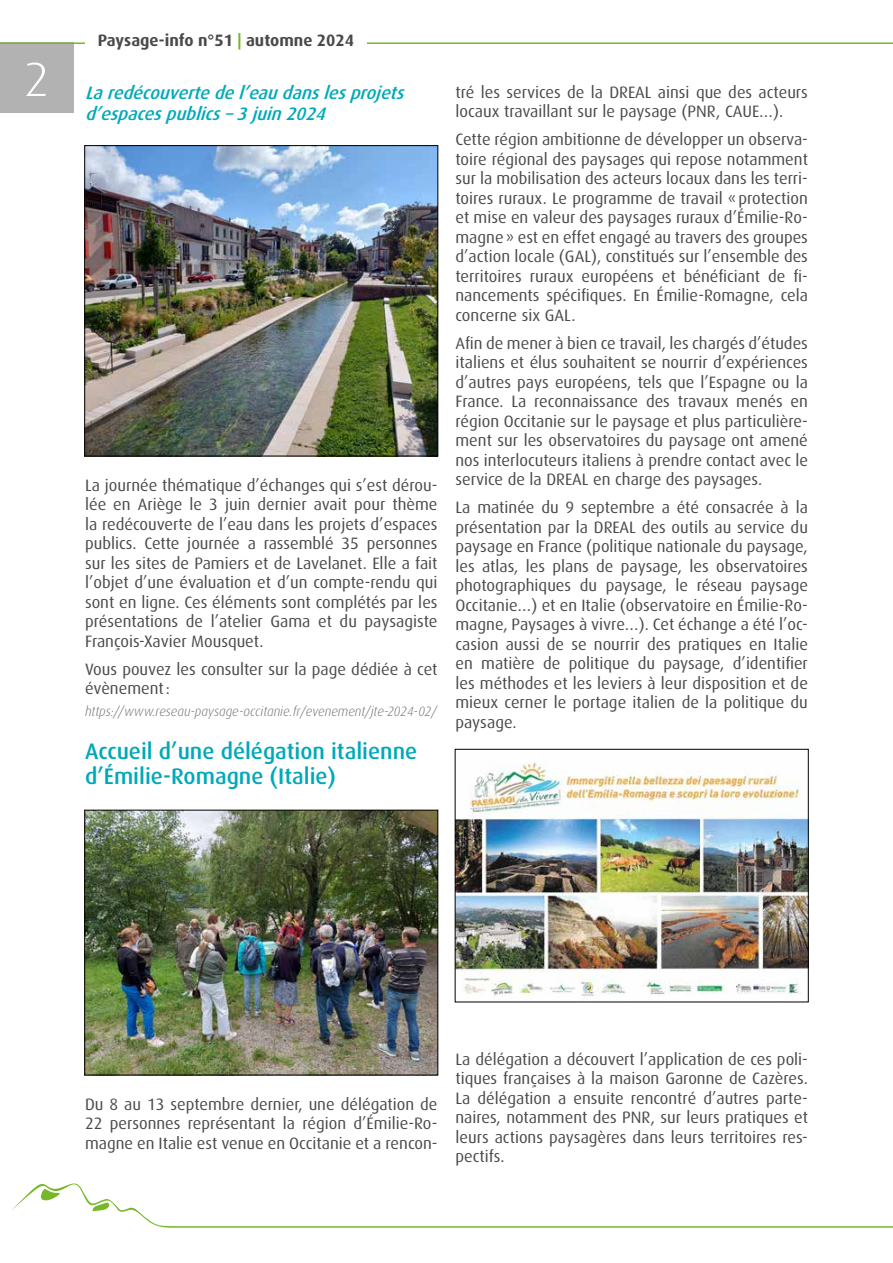
<style>
.page{position:relative;width:893px;height:1263px;background:#fff}
.page>*{position:absolute;margin:0;border:0;box-sizing:border-box;transform-origin:0 0}
.t1{font:300 48px "Dax OT";color:#fff;scale:1.05 1}
.t2{font:500 22.5px/25.5px "Dax OT";color:#00a9b9}
.t3{font:italic 500 18px/21px "Dax OT";color:#00a9b9}
.t4{font:16.5px/19.5px "Dax OT";color:#4a4a49;text-align:justify}
.t5{font:700 16.5px "Dax OT";color:#4a4a49}
.t6{font:italic 300 13.5px "Dax OT";color:#706f6f;scale:.95 1}
.s1{color:#76b82a}
</style>
<div class="page">
<div style="left:0;top:42px;width:73px;height:71px;background:#b3b2b2"></div>
<svg style="left:11px;top:1183px;width:882px;height:45px"></svg>
<hr style="left:0;top:42px;width:893px;height:2px;background:#76b82a">
<div style="left:85px;top:0;width:282px;height:85px;background:#fff"></div>
<img style="left:87px;top:147px;width:349px;height:307px">
<div style="left:85px;top:145px;width:353px;height:311px;border:1px solid #000"></div>
<img style="left:87px;top:812px;width:349px;height:261px">
<div style="left:85px;top:810px;width:353px;height:265px;border:1px solid #000"></div>
<img style="left:457px;top:762px;width:349px;height:234px">
<div style="left:455px;top:749px;width:353px;height:253px;border:1px solid #000"></div>
<h1 class="t1" style="left:24px;top:53px;width:26px">2</h1>
<p class="t5" style="left:98px;top:31px;width:258px">Paysage-info n°51 <span class="s1">|</span> automne 2024</p>
<p class="t3" style="left:85px;top:82px;width:325px">Laredécouvertedel’eaudanslesprojets d’espacespublics–3juin2024</p>
<p class="t4" style="left:85px;top:475px;width:354px">La journée thématique d’échanges qui s’est dérou&shy;lée en Ariège le 3 juin dernier avait pour thème la redécouverte de l’eau dans les projets d’espaces publics. Cette journée a rassemblé 35 personnes sur les sites de Pamiers et de Lavelanet. Elle a fait l’objet d’une évaluation et d’un compte-rendu qui sont en ligne. Ces éléments sont complétés par les présentations de l’atelier Gama et du paysagiste François-Xavier Mousquet.</p>
<p class="t4" style="left:85px;top:660px;width:354px">Vous pouvez les consulter sur la page dédiée à cet évènement:</p>
<p class="t6" style="left:85px;top:704px;width:372px">https://www.reseau-paysage-occitanie.fr/evenement/jte-2024-02/</p>
<h2 class="t2" style="left:85px;top:738px;width:334px">Accueil d’une délégation italienne d’Émilie-Romagne (Italie)</h2>
<p class="t4" style="left:455px;top:82px;width:354px">tré les services de la DREAL ainsi que des acteurs locaux travaillant sur le paysage (PNR, CAUE…).</p>
<p class="t4" style="left:455px;top:130px;width:354px">Cette région ambitionne de développer un observa&shy;toire régional des paysages qui repose notamment sur la mobilisation des acteurs locaux dans les terri&shy;toires ruraux. Le programme de travail «protection et mise en valeur des paysages ruraux d’Émilie-Ro&shy;magne» est en effet engagé au travers des groupes d’action locale (GAL), constitués sur l’ensemble des territoires ruraux européens et bénéficiant de fi&shy;nancements spécifiques. En Émilie-Romagne, cela concerne six GAL.</p>
<p class="t4" style="left:455px;top:333px;width:354px">Afin de mener à bien ce travail, les chargés d’études italiens et élus souhaitent se nourrir d’expériences d’autres pays européens, tels que l’Espagne ou la France. La reconnaissance des travaux menés en région Occitanie sur le paysage et plus particulière&shy;ment sur les observatoires du paysage ont amené nos interlocuteurs italiens à prendre contact avec le service de la DREAL en charge des paysages.</p>
<p class="t4" style="left:455px;top:498px;width:354px">La matinée du 9 septembre a été consacrée à la présentation par la DREAL des outils au service du paysage en France (politique nationale du paysage, les atlas, les plans de paysage, les observatoires photographiques du paysage, le réseau paysage Occitanie…) et en Italie (observatoire en Émilie-Ro&shy;magne, Paysages à vivre…). Cet échange a été l’oc&shy;casion aussi de se nourrir des pratiques en Italie en matière de politique du paysage, d’identifier les méthodes et les leviers à leur disposition et de mieux cerner le portage italien de la politique du paysage.</p>
<p class="t4" style="left:85px;top:1094px;width:354px">Du 8 au 13 septembre dernier, une délégation de 22 personnes représentant la région d’Émilie-Ro&shy;magne en Italie est venue en Occitanie et a rencon-</p>
<p class="t4" style="left:455px;top:1049px;width:354px">La délégation a découvert l’application de ces poli&shy;tiques françaises à la maison Garonne de Cazères.<br>La délégation a ensuite rencontré d’autres parte&shy;naires, notamment des PNR, sur leurs pratiques et leurs actions paysagères dans leurs territoires res&shy;pectifs.</p>
</div>
